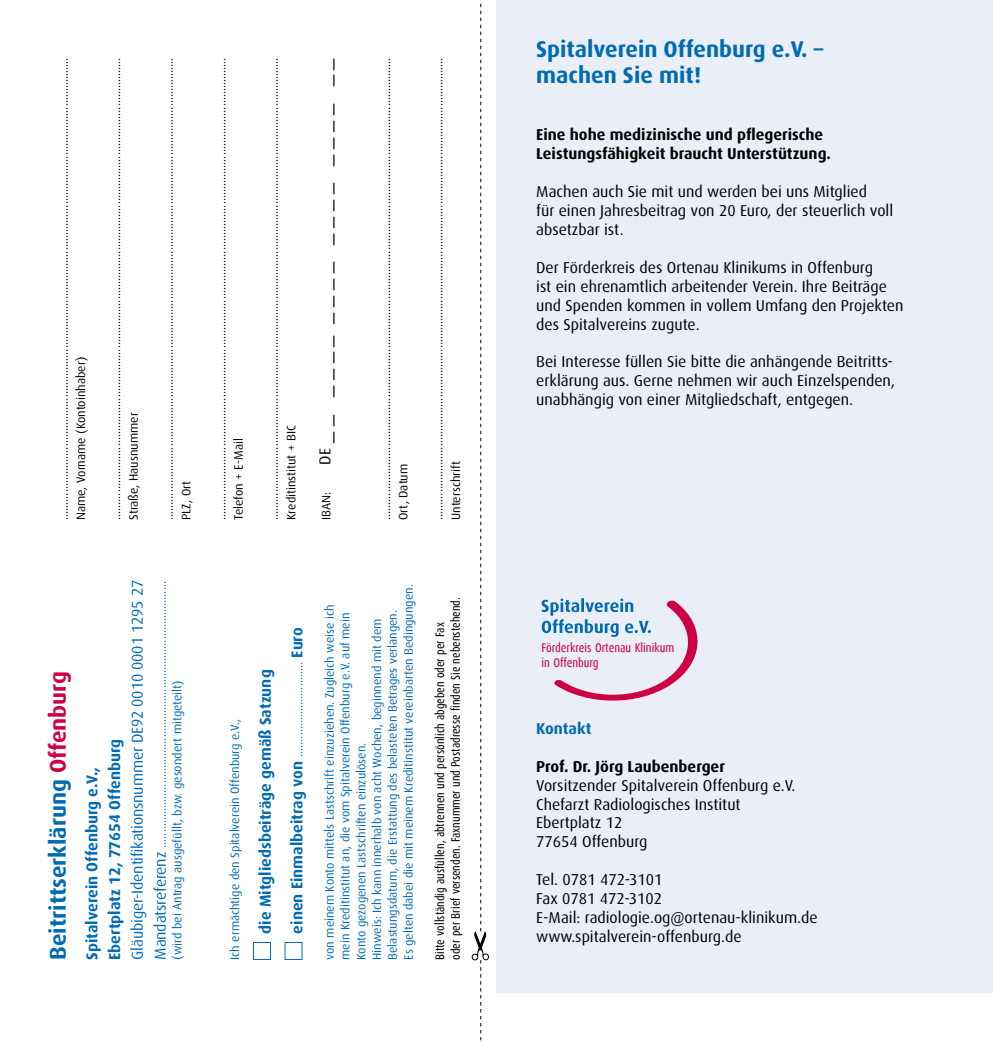
<style>
.page{position:relative;width:993px;height:1042px;background:#fff}
.page>*{position:absolute;margin:0;border:0;box-sizing:border-box;transform-origin:0 0}
.t1{font:700 22.75px/26.2px "Dax Pro";color:#006bb3}
.t2{font:21px "Dax Pro";color:#000}
.t3{font:15.75px/18.9px "Dax Pro";color:#000}
.t4{font:700 15.75px/18.9px "Dax Pro";color:#000}
.t5{font:700 15.75px/22.8px "Dax Pro";color:#006bb3}
.t6{font:15.75px "Dax Pro";letter-spacing:-.01em;color:#006bb3}
.t7{font:12.6px/15px "Dax Condensed";color:#ce0044}
.t8{font:12.25px/17.5px "Dax Pro";color:#000}
.t9{font:12.25px/15.8px "Dax Pro";color:#006bb3}
.t10{font:12.25px/15.8px "Dax Condensed";color:#000}
.s1{font-size:15.75px}
.s2{color:#ce0044}
.s3{font-weight:700;font-size:15.75px}
</style>
<div class="page">
<div style="left:496px;top:0;width:496px;height:992px;background:#eaeef7"></div>
<svg style="left:541px;top:598px;width:157px;height:103px"></svg>
<svg style="left:471px;top:0;width:18px;height:1041px"></svg>
<div style="left:253px;top:942px;width:18px;height:18px;border:1px solid #0a6bb0"></div>
<div style="left:284px;top:942px;width:18px;height:18px;border:1px solid #0a6bb0"></div>
<p class="t8" style="left:54px;top:520px;width:464px;rotate:-90deg">.......................................................................................................................................................<br>Name, Vorname (Kontoinhaber)</p>
<p class="t8" style="left:107px;top:520px;width:464px;rotate:-90deg">.......................................................................................................................................................<br>Straße, Hausnummer</p>
<p class="t8" style="left:159px;top:520px;width:464px;rotate:-90deg">.......................................................................................................................................................<br>PLZ, Ort</p>
<p class="t8" style="left:212px;top:520px;width:464px;rotate:-90deg">.......................................................................................................................................................<br>Telefon + E-Mail</p>
<p class="t8" style="left:264px;top:520px;width:464px;rotate:-90deg">.......................................................................................................................................................<br>Kreditinstitut + BIC</p>
<h2 class="t2" style="left:310px;top:465px;width:408px;rotate:-90deg"><span class="s1">DE</span> _ _ _ _ _ _ _ _ _ _ _ _ _ _ _ _ _ _ _ _</h2>
<p class="t8" style="left:376px;top:520px;width:464px;rotate:-90deg">.......................................................................................................................................................<br>Ort, Datum</p>
<p class="t8" style="left:429px;top:520px;width:464px;rotate:-90deg">.......................................................................................................................................................<br>Unterschrift</p>
<p class="t8" style="left:317px;top:520px;width:30px;rotate:-90deg">IBAN:</p>
<h1 class="t1" style="left:44px;top:960px;width:290px;rotate:-90deg">Beitrittserklärung <span class="s2">Offenburg</span></h1>
<p class="t6" style="left:127px;top:960px;width:381px;rotate:-90deg">Gläubiger-Identifikationsnummer DE92 0010 0001 1295 27</p>
<p class="t9" style="left:153px;top:960px;width:380px;rotate:-90deg"><span class="s1">Mandatsreferenz</span> ....................................................................................... (wird bei Antrag ausgefüllt, bzw. gesondert mitgeteilt)</p>
<p class="t5" style="left:80px;top:960px;width:222px;rotate:-90deg">Spitalverein Offenburg e.V.,<br>Ebertplatz 12, 77654 Offenburg</p>
<p class="t9" style="left:227px;top:960px;width:242px;rotate:-90deg">Ich ermächtige den Spitalverein Offenburg e.V.,</p>
<p class="t5" style="left:253px;top:933px;width:265px;rotate:-90deg">die Mitgliedsbeiträge gemäß Satzung</p>
<p class="t9" style="left:290px;top:933px;width:308px;rotate:-90deg"><span class="s3">einen Einmalbeitrag von</span> ............................... <span class="s3">Euro</span></p>
<p class="t9" style="left:321px;top:960px;width:377px;rotate:-90deg">von meinem Konto mittels Lastschrift einzuziehen. Zugleich weise ich mein Kreditinstitut an, die vom Spitalverein Offenburg e.V. auf mein Konto gezogenen Lastschriften einzulösen.<br>Hinweis: Ich kann innerhalb von acht Wochen, beginnend mit dem Belastungsdatum, die Erstattung des belasteten Betrages verlangen.<br>Es gelten dabei die mit meinem Kreditinstitut vereinbarten Bedingungen.</p>
<p class="t10" style="left:432px;top:960px;width:364px;rotate:-90deg">Bitte vollständig ausfüllen, abtrennen und persönlich abgeben oder per Fax<br>oder per Brief versenden. Faxnummer und Postadresse finden Sie nebenstehend.</p>
<h1 class="t1" style="left:536px;top:35px;width:288px">Spitalverein Offenburg e.V. – machen Sie mit!</h1>
<p class="t4" style="left:536px;top:125px;width:296px">Eine hohe medizinische und pflegerische<br>Leistungsfähigkeit braucht Unterstützung.</p>
<p class="t3" style="left:536px;top:182px;width:358px">Machen auch Sie mit und werden bei uns Mitglied<br>für einen Jahresbeitrag von 20 Euro, der steuerlich voll absetzbar ist.</p>
<p class="t3" style="left:536px;top:257px;width:369px">Der Förderkreis des Ortenau Klinikums in Offenburg<br>ist ein ehrenamtlich arbeitender Verein. Ihre Beiträge und Spenden kommen in vollem Umfang den Projekten des Spitalvereins zugute.</p>
<p class="t3" style="left:536px;top:352px;width:360px">Bei Interesse füllen Sie bitte die anhängende Beitritts&shy;erklärung aus. Gerne nehmen wir auch Einzelspenden, unabhängig von einer Mitgliedschaft, entgegen.</p>
<p class="t7" style="left:541px;top:640px;width:134px">Förderkreis Ortenau Klinikum in Offenburg</p>
<p class="t5" style="left:536px;top:716px;width:57px">Kontakt</p>
<p class="t4" style="left:536px;top:756px;width:190px">Prof. Dr. Jörg Laubenberger</p>
<p class="t3" style="left:536px;top:775px;width:260px">Vorsitzender Spitalverein Offenburg e.V.<br>Chefarzt Radiologisches Institut<br>Ebertplatz 12<br>77654 Offenburg</p>
<p class="t3" style="left:536px;top:870px;width:283px">Tel. 0781 472-3101<br>Fax 0781 472-3102<br>E-Mail: radiologie.og@ortenau-klinikum.de www.spitalverein-offenburg.de</p>
</div>
